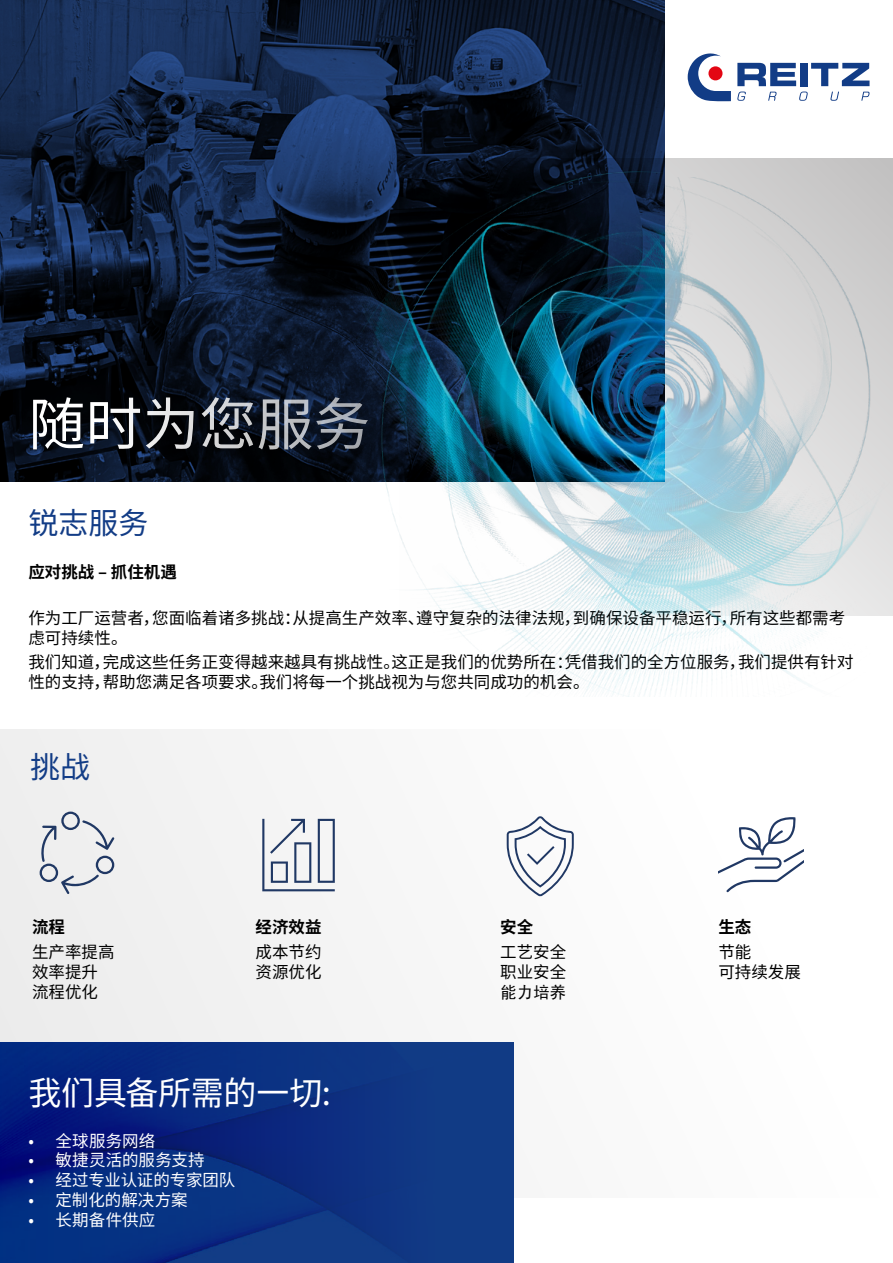
<style>
.page{position:relative;width:893px;height:1263px;background:#fff}
.page>*{position:absolute;margin:0;border:0;box-sizing:border-box;transform-origin:0 0}
.t1{font:57px "Source Han Sans CN";color:#fff}
.t2{font:33px "Source Han Sans CN";letter-spacing:-.01em;color:#fff}
.t3{font:30px "Source Han Sans CN";color:#123c86}
.t4{font:16.5px/19.8px "Source Han Sans CN";color:#000}
.t5{font:16.5px "Source Han Sans CN";color:#fff}
.t6{font:700 16.5px "Source Han Sans CN";color:#000}
.t7{font:16.5px "Sim Hei";color:#000}
</style>
<div class="page">
<svg style="left:0;top:0;width:664px;height:482px;background:#101f3a"></svg>
<svg style="left:664px;top:158px;width:229px;height:457px;background:#cccbcb"></svg>
<svg style="left:687px;top:53px;width:44px;height:49px"></svg>
<svg style="left:737px;top:63px;width:59px;height:23px"></svg>
<div style="left:800px;top:63px;width:8px;height:23px;background:#123c86"></div>
<svg style="left:811px;top:63px;width:58px;height:23px"></svg>
<svg style="left:737px;top:92px;width:132px;height:9px"></svg>
<img style="left:237px;top:123px;width:427px;height:55px">
<img style="left:237px;top:178px;width:653px;height:518px">
<div style="left:0;top:729px;width:893px;height:469px;background:#f9f9f9"></div>
<svg style="left:40px;top:811px;width:74px;height:83px"></svg>
<svg style="left:262px;top:819px;width:73px;height:72px"></svg>
<svg style="left:718px;top:817px;width:85px;height:75px"></svg>
<svg style="left:507px;top:816px;width:67px;height:80px"></svg>
<img style="left:0;top:1043px;width:514px;height:220px">
<h1 class="t1" style="left:28px;top:392px;width:343px">随时为您服务</h1>
<h3 class="t3" style="left:28px;top:506px;width:121px">锐志服务</h3>
<p class="t6" style="left:28px;top:563px;width:150px">应对挑战 – 抓住机遇</p>
<p class="t4" style="left:28px;top:609px;width:818px">作为工厂运营者，您面临着诸多挑战：从提高生产效率、遵守复杂的法律法规，到确保设备平稳运行，所有这些都需考虑可持续性。</p>
<p class="t4" style="left:28px;top:653px;width:826px">我们知道，完成这些任务正变得越来越具有挑战性。这正是我们的优势所在：凭借我们的全方位服务，我们提供有针对性的支持，帮助您满足各项要求。我们将每一个挑战视为与您共同成功的机会。</p>
<h3 class="t3" style="left:30px;top:750px;width:62px">挑战</h3>
<p class="t6" style="left:32px;top:917px;width:34px">流程</p>
<p class="t4" style="left:32px;top:942px;width:84px">生产率提高效率提升流程优化</p>
<p class="t6" style="left:256px;top:917px;width:67px">经济效益</p>
<p class="t4" style="left:256px;top:942px;width:67px">成本节约资源优化</p>
<h2 class="t2" style="left:28px;top:1074px;width:304px">我们具备所需的一切:</h2>
<p class="t5" style="left:28px;top:1131px;width:128px">• 全球服务网络</p>
<p class="t5" style="left:28px;top:1151px;width:178px">• 敏捷灵活的服务支持</p>
<p class="t5" style="left:28px;top:1171px;width:208px">• 经过专业认证的专家团队</p>
<p class="t5" style="left:28px;top:1190px;width:161px">• 定制化的解决方案</p>
<p class="t5" style="left:28px;top:1210px;width:128px">• 长期备件供应</p>
<p class="t6" style="left:500px;top:917px;width:34px">安全</p>
<p class="t4" style="left:500px;top:942px;width:67px">工艺安全职业安全</p>
<p class="t7" style="left:500px;top:983px;width:67px">能力培养</p>
<p class="t6" style="left:718px;top:917px;width:34px">生态</p>
<p class="t4" style="left:718px;top:942px;width:84px">节能<br>可持续发展</p>
</div>
